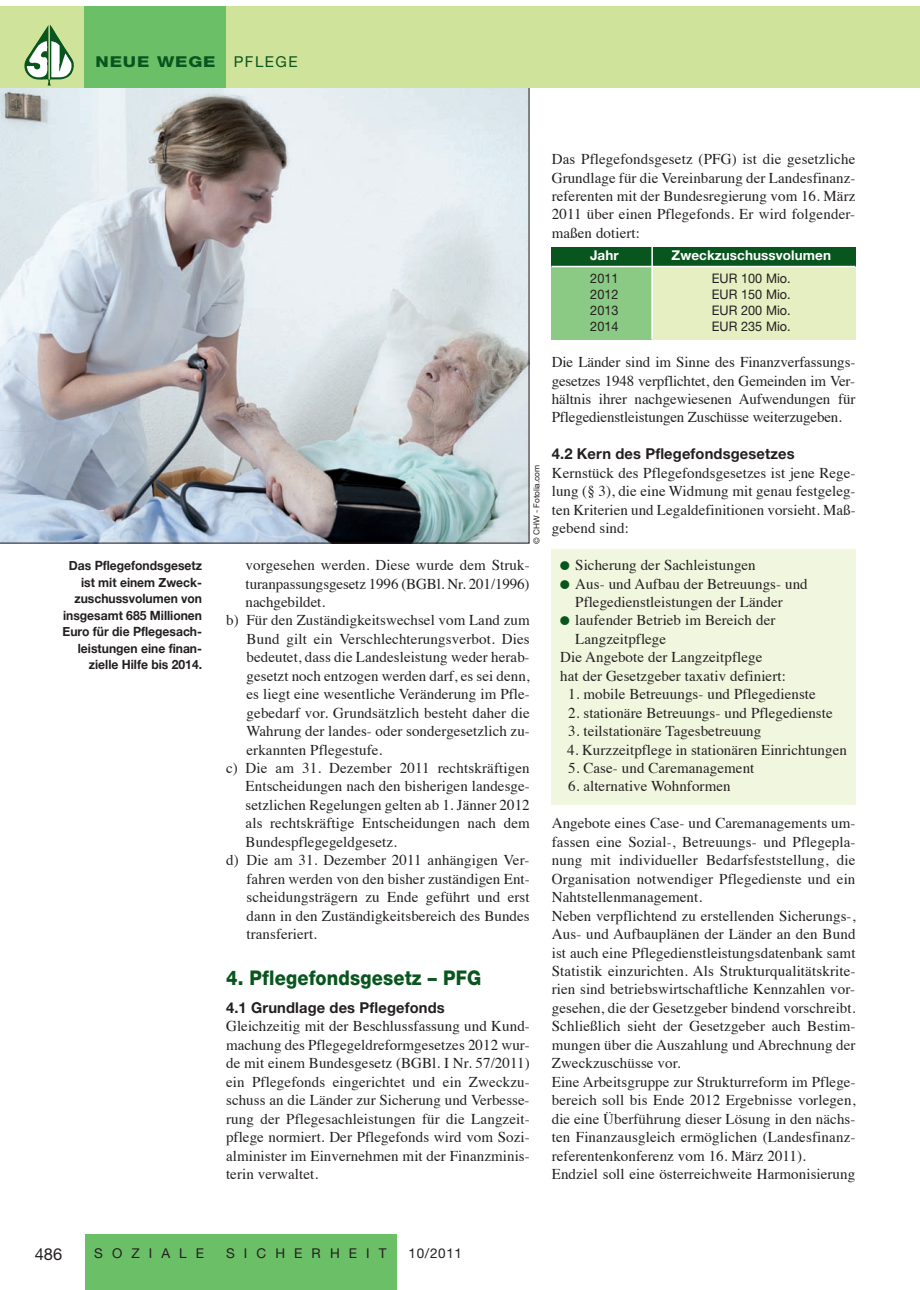
<style>
.page{position:relative;width:920px;height:1290px;background:#fff}
.page>*{position:absolute;margin:0;border:0;box-sizing:border-box;transform-origin:0 0}
.t1{font:800 20.25px "Helvetica Neue";letter-spacing:.01em;color:#08551e;scale:.9 1}
.t2{font:16.5px "Helvetica Neue";color:#231f20}
.t3{font:15px/18.5px "Times";letter-spacing:.005em;color:#231f20;text-align:justify}
.t4{font:700 15px "Helvetica Neue";letter-spacing:.01em;color:#231f20}
.t5{font:800 15px "Helvetica Neue";letter-spacing:.05em;color:#08551e;scale:1.2 1}
.t6{font:13.5px "Helvetica Neue";letter-spacing:.675em;color:#231f20}
.t7{font:700 13.5px "Helvetica Neue";letter-spacing:.005em;color:#fff}
.t8{font:13.2px "Helvetica Neue";letter-spacing:.005em;color:#231f20;scale:.96 1}
.t9{font:700 12.75px/16.5px "Helvetica Neue";color:#231f20;text-align:right;scale:.95 1}
.t10{font:8.25px "Helvetica Neue";letter-spacing:-.005em;color:#231f20}
.s1{font-weight:400}
.s2{font-family:"Monotype Sorts";font-size:12px;color:#08551e}
</style>
<div class="page">
<img style="left:0;top:88px;width:529px;height:455px">
<div style="left:906px;top:7px;width:14px;height:81px;background:#d0e39a"></div>
<div style="left:0;top:7px;width:906px;height:81px;background:#d0e39a"></div>
<div style="left:85px;top:7px;width:141px;height:81px;background:#6bc067"></div>
<div style="left:85px;top:1234px;width:311px;height:56px;background:#6bc067"></div>
<img style="left:24px;top:25px;width:50px;height:61px">
<div style="left:551px;top:549px;width:304px;height:255px;background:#f1f6df"></div>
<div style="left:551px;top:258px;width:304px;height:81px;background:#e6efc1"></div>
<div style="left:551px;top:258px;width:101px;height:81px;background:#8aca84"></div>
<div style="left:551px;top:247px;width:304px;height:20px;background:#08551e"></div>
<hr style="left:551px;top:266px;width:304px;height:1px;background:#fff">
<hr style="left:651px;top:245px;width:2px;height:94px;background:#fff">
<p class="t5" style="left:96px;top:56px;width:170px">NEUE WEGE <span class="s1">PFLEGE</span></p>
<p class="t9" style="left:63px;top:557px;width:148px">Das Pflegefondsgesetz ist mit einem Zweck&shy;zuschussvolumen von insgesamt 685 Millionen<br>Euro für die Pflegesach&shy;leistungen eine finan&shy;zielle Hilfe bis 2014.</p>
<p class="t10" style="left:534px;top:544px;width:80px;rotate:-90deg">© CHW - Fotolia.com</p>
<p class="t3" style="left:246px;top:557px;width:286px">vorgesehen werden. Diese wurde dem Struk-</p>
<p class="t3" style="left:246px;top:575px;width:285px">turanpassungsgesetz 1996 (BGBl. Nr. 201/1996)</p>
<p class="t3" style="left:246px;top:594px;width:81px">nachgebildet.</p>
<p class="t3" style="left:226px;top:612px;width:305px">b) Für den Zuständigkeitswechsel vom Land zum</p>
<p class="t3" style="left:247px;top:631px;width:285px">Bund gilt ein Verschlechterungsverbot. Dies</p>
<p class="t3" style="left:247px;top:649px;width:285px">bedeutet, dass die Landesleistung weder herab-</p>
<p class="t3" style="left:247px;top:668px;width:285px">gesetzt noch entzogen werden darf, es sei denn,</p>
<p class="t3" style="left:247px;top:686px;width:285px">es liegt eine wesentliche Veränderung im Pfle-</p>
<p class="t3" style="left:247px;top:705px;width:285px">gebedarf vor. Grundsätzlich besteht daher die</p>
<p class="t3" style="left:247px;top:723px;width:285px">Wahrung der landes- oder sondergesetzlich zu-</p>
<p class="t3" style="left:247px;top:742px;width:137px">erkannten Pflegestufe.</p>
<p class="t3" style="left:226px;top:760px;width:305px">c) Die am 31. Dezember 2011 rechtskräftigen</p>
<p class="t3" style="left:246px;top:778px;width:286px">Entscheidungen nach den bisherigen landesge-</p>
<p class="t3" style="left:246px;top:797px;width:286px">setzlichen Regelungen gelten ab 1. Jänner 2012</p>
<p class="t3" style="left:246px;top:815px;width:286px">als rechtskräftige Entscheidungen nach dem</p>
<p class="t3" style="left:246px;top:834px;width:153px">Bundespflegegeldgesetz.</p>
<p class="t3" style="left:226px;top:852px;width:305px">d) Die am 31. Dezember 2011 anhängigen Ver-</p>
<p class="t3" style="left:247px;top:871px;width:285px">fahren werden von den bisher zuständigen Ent-</p>
<p class="t3" style="left:247px;top:889px;width:285px">scheidungsträgern zu Ende geführt und erst</p>
<p class="t3" style="left:247px;top:908px;width:285px">dann in den Zuständigkeitsbereich des Bundes</p>
<p class="t3" style="left:247px;top:926px;width:72px">transferiert.</p>
<h1 class="t1" style="left:226px;top:970px;width:285px">4. Pflegefondsgesetz – PFG</h1>
<p class="t4" style="left:226px;top:1002px;width:220px">4.1 Grundlage des Pflegefonds</p>
<p class="t3" style="left:226px;top:1018px;width:305px">Gleichzeitig mit der Beschlussfassung und Kund&shy;machung des Pflegegeldreformgesetzes 2012 wur&shy;de mit einem Bundesgesetz (BGBl. I Nr. 57/2011) ein Pflegefonds eingerichtet und ein Zweckzu&shy;schuss an die Länder zur Sicherung und Verbesse&shy;rung der Pflegesachleistungen für die Langzeit&shy;pflege normiert. Der Pflegefonds wird vom Sozi&shy;alminister im Einvernehmen mit der Finanzminis&shy;terin verwaltet.</p>
<p class="t3" style="left:552px;top:151px;width:305px">Das Pflegefondsgesetz (PFG) ist die gesetzliche Grundlage für die Vereinbarung der Landesfinanz&shy;referenten mit der Bundesregierung vom 16. März 2011 über einen Pflegefonds. Er wird folgender&shy;maßen dotiert:</p>
<p class="t7" style="left:590px;top:251px;width:30px">Jahr</p>
<p class="t7" style="left:671px;top:251px;width:161px">Zweckzuschussvolumen</p>
<p class="t8" style="left:590px;top:274px;width:31px">2011</p>
<p class="t8" style="left:712px;top:274px;width:84px">EUR 100 Mio.</p>
<p class="t8" style="left:590px;top:290px;width:31px">2012</p>
<p class="t8" style="left:712px;top:290px;width:84px">EUR 150 Mio.</p>
<p class="t8" style="left:590px;top:306px;width:31px">2013</p>
<p class="t8" style="left:712px;top:306px;width:84px">EUR 200 Mio.</p>
<p class="t8" style="left:590px;top:322px;width:31px">2014</p>
<p class="t8" style="left:712px;top:322px;width:84px">EUR 235 Mio.</p>
<p class="t3" style="left:552px;top:354px;width:305px">Die Länder sind im Sinne des Finanzverfassungs&shy;gesetzes 1948 verpflichtet, den Gemeinden im Ver&shy;hältnis ihrer nachgewiesenen Aufwendungen für Pflegedienstleistungen Zuschüsse weiterzugeben.</p>
<p class="t4" style="left:552px;top:449px;width:244px">4.2 Kern des Pflegefondsgesetzes</p>
<p class="t3" style="left:552px;top:465px;width:305px">Kernstück des Pflegefondsgesetzes ist jene Rege&shy;lung (§ 3), die eine Widmung mit genau festgeleg&shy;ten Kriterien und Legaldefinitionen vorsieht. Maß&shy;gebend sind:</p>
<p class="t3" style="left:560px;top:557px;width:197px"><span class="s2">l</span> Sicherung der Sachleistungen</p>
<p class="t3" style="left:560px;top:575px;width:249px"><span class="s2">l</span> Aus- und Aufbau der Betreuungs- und</p>
<p class="t3" style="left:575px;top:594px;width:209px">Pflegedienstleistungen der Länder</p>
<p class="t3" style="left:560px;top:612px;width:217px"><span class="s2">l</span> laufender Betrieb im Bereich der</p>
<p class="t3" style="left:575px;top:631px;width:92px">Langzeitpflege</p>
<p class="t3" style="left:560px;top:649px;width:204px">Die Angebote der Langzeitpflege</p>
<p class="t3" style="left:560px;top:668px;width:227px">hat der Gesetzgeber taxativ definiert:</p>
<p class="t3" style="left:568px;top:686px;width:249px">1. mobile Betreuungs- und Pflegedienste</p>
<p class="t3" style="left:568px;top:705px;width:266px">2. stationäre Betreuungs- und Pflegedienste</p>
<p class="t3" style="left:568px;top:723px;width:195px">3. teilstationäre Tagesbetreuung</p>
<p class="t3" style="left:567px;top:742px;width:281px">4. Kurzzeitpflege in stationären Einrichtungen</p>
<p class="t3" style="left:568px;top:760px;width:188px">5. Case- und Caremanagement</p>
<p class="t3" style="left:568px;top:778px;width:164px">6. alternative Wohnformen</p>
<p class="t3" style="left:552px;top:815px;width:305px;text-align:left">Angebote eines Case- und Caremanagements um&shy;fassen eine Sozial-, Betreuungs- und Pflegepla&shy;nung mit individueller Bedarfsfeststellung, die Organisation notwendiger Pflegedienste und ein Nahtstellenmanagement.<br>Neben verpflichtend zu erstellenden Sicherungs-, Aus- und Aufbauplänen der Länder an den Bund ist auch eine Pflegedienstleistungsdatenbank samt Statistik einzurichten. Als Strukturqualitätskrite&shy;rien sind betriebswirtschaftliche Kennzahlen vor&shy;gesehen, die der Gesetzgeber bindend vorschreibt.<br>Schließlich sieht der Gesetzgeber auch Bestim&shy;mungen über die Auszahlung und Abrechnung der Zweckzuschüsse vor.<br>Eine Arbeitsgruppe zur Strukturreform im Pflege&shy;bereich soll bis Ende 2012 Ergebnisse vorlegen, die eine Überführung dieser Lösung in den nächs&shy;ten Finanzausgleich ermöglichen (Landesfinanz&shy;referentenkonferenz vom 16. März 2011).<br>Endziel soll eine österreichweite Harmonisierung</p>
<p class="t2" style="left:35px;top:1248px;width:29px">486</p>
<p class="t6" style="left:94px;top:1248px;width:111px">SOZIALE</p>
<p class="t6" style="left:226px;top:1248px;width:162px">SICHERHEIT</p>
<p class="t6" style="left:408px;top:1248px;width:55px">10/2011</p>
</div>
